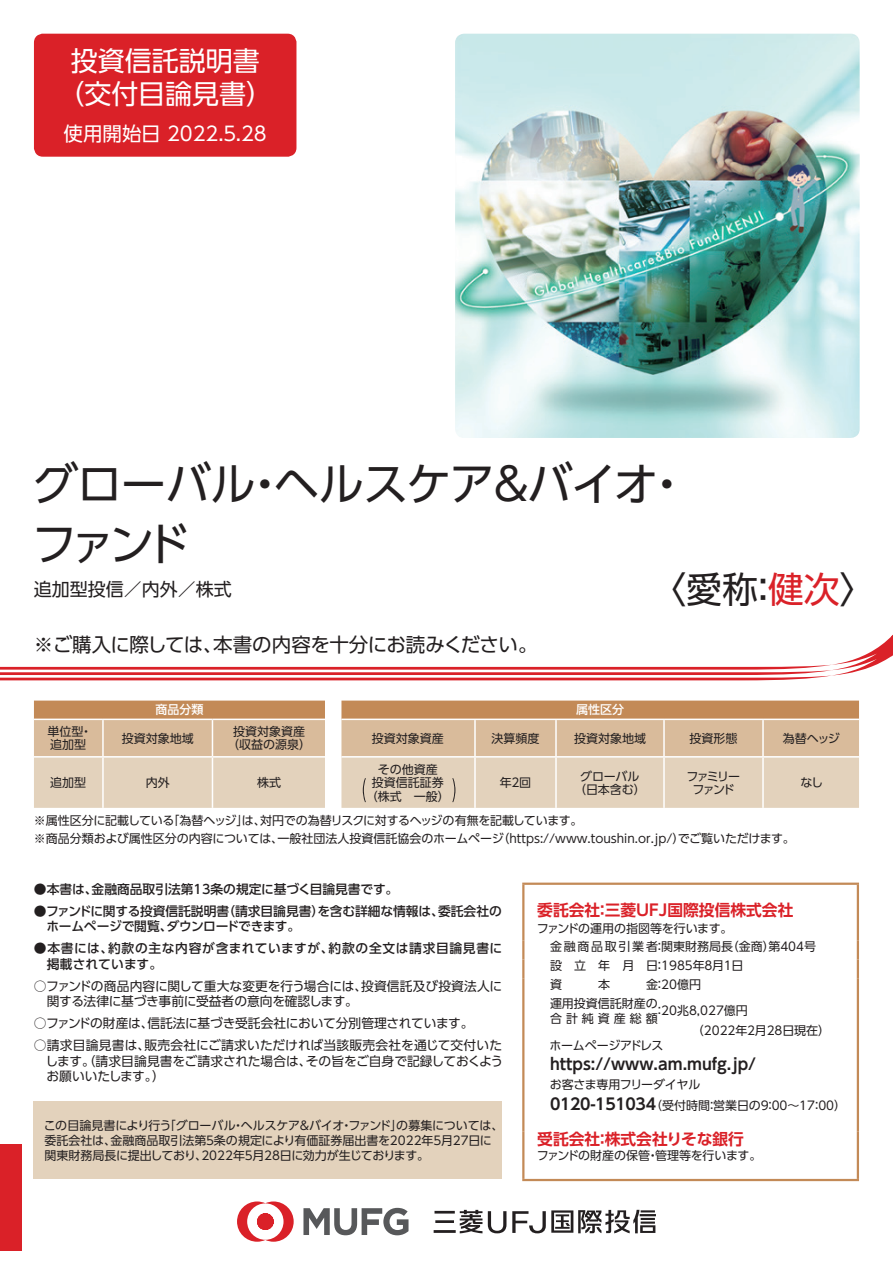
<style>
.page{position:relative;width:893px;height:1263px;background:#fff}
.page>*{position:absolute;margin:0;border:0;box-sizing:border-box;transform-origin:0 0}
.t1{font:45px/60px "UD Shin Go Pro";letter-spacing:-.03em;color:#231f20}
.t2{font:36px "UD Shin Go Pro";color:#231f20}
.t3{font:27px/33px "UD Shin Go Pro";color:#fff;text-align:center}
.t4{font:19.5px "UD Shin Go Pro";letter-spacing:-.025em;color:#231f20}
.t5{font:19.5px "UD Shin Go Pro";color:#fff}
.t6{font:18px "UD Shin Go Pro";color:#231f20}
.t7{font:700 15.75px "UD Shin Go Pro De";color:#da2128}
.t8{font:700 15.75px "UD Shin Go Pro De";color:#231f20}
.t9{font:12.75px/15.8px "UD Shin Go Pro";letter-spacing:-.01em;color:#231f20}
.t10{font:500 12.75px/15.8px "UD Shin Go Pro";color:#231f20}
.t11{font:500 12.75px/15.8px "UD Shin Go Pro";letter-spacing:.045em;color:#231f20}
.t12{font:12px/13.5px "UD Shin Go Pro";color:#231f20}
.t13{font:12px "UD Shin Go Pro";letter-spacing:-.03em;color:#231f20}
.t14{font:12px/13.5px "UD Shin Go Pro";letter-spacing:-.145em;color:#231f20;text-align:center}
.t15{font:500 12px "UD Shin Go Pro";color:#fff}
.t16{font:12px "UD Shin Go Pro";letter-spacing:.335em;color:#231f20}
.s1{color:#da2128}
.s2{font-family:"UD Shin Go Pro De";font-weight:700;font-size:15.75px}
</style>
<div class="page">
<svg style="left:0;top:634px;width:893px;height:46px"></svg>
<svg style="left:34px;top:700px;width:825px;height:108px;background:#dbc0a4"></svg>
<div style="left:34px;top:1101px;width:468px;height:78px;background:#e3d2bc"></div>
<div style="left:35px;top:35px;width:260px;height:120px;background:#da2128;border-radius:8px"></div>
<div style="left:34px;top:34px;width:262px;height:123px;border:3px solid #da2128;border-radius:8px"></div>
<hr style="left:522px;top:882px;width:337px;height:3px;background:#c38a57">
<hr style="left:522px;top:885px;width:2px;height:56px;background:#c38a57">
<hr style="left:857px;top:885px;width:2px;height:56px;background:#c38a57">
<svg style="left:522px;top:941px;width:2px;height:56px"></svg>
<svg style="left:857px;top:941px;width:2px;height:56px"></svg>
<hr style="left:522px;top:997px;width:2px;height:27px;background:#c38a57">
<hr style="left:857px;top:997px;width:2px;height:27px;background:#c38a57">
<svg style="left:522px;top:1024px;width:2px;height:15px"></svg>
<svg style="left:857px;top:1024px;width:2px;height:15px"></svg>
<hr style="left:522px;top:1039px;width:2px;height:92px;background:#c38a57">
<hr style="left:857px;top:1039px;width:2px;height:92px;background:#c38a57">
<hr style="left:522px;top:1131px;width:2px;height:48px;background:#c38a57">
<hr style="left:857px;top:1131px;width:2px;height:48px;background:#c38a57">
<hr style="left:522px;top:1179px;width:337px;height:2px;background:#c38a57">
<div style="left:0;top:1144px;width:21px;height:107px;background:#da2128"></div>
<svg style="left:303px;top:1208px;width:105px;height:27px"></svg>
<svg style="left:237px;top:1201px;width:57px;height:41px"></svg>
<hr style="left:435px;top:1220px;width:19px;height:3px;background:#231f20">
<hr style="left:434px;top:1230px;width:22px;height:3px;background:#231f20">
<hr style="left:434px;top:1211px;width:21px;height:2px;background:#231f20">
<svg style="left:460px;top:1210px;width:22px;height:23px"></svg>
<svg style="left:488px;top:1210px;width:168px;height:23px"></svg>
<img style="left:455px;top:34px;width:405px;height:404px">
<h3 class="t3" style="left:57px;top:43px;width:217px">投資信託説明書（交付目論見書）</h3>
<h3 class="t5" style="left:64px;top:118px;width:205px">使用開始日 2022.５.28</h3>
<h1 class="t1" style="left:32px;top:453px;width:659px">グローバル・ヘルスケア＆バイオ・ファンド</h1>
<h3 class="t6" style="left:34px;top:574px;width:199px">追加型投信／内外／株式</h3>
<h3 class="t4" style="left:34px;top:629px;width:505px">※ご購入に際しては、本書の内容を十分にお読みください。</h3>
<h2 class="t2" style="left:650px;top:560px;width:227px">〈愛称：<span class="s1">健次</span>〉</h2>
<p class="t15" style="left:155px;top:700px;width:49px">商品分類</p>
<p class="t15" style="left:576px;top:700px;width:49px">属性区分</p>
<p class="t12" style="left:48px;top:724px;width:46px">単位型・追加型</p>
<p class="t12" style="left:122px;top:731px;width:74px">投資対象地域</p>
<p class="t12" style="left:227px;top:724px;width:86px;text-align:center">投資対象資産（収益の源泉）</p>
<p class="t12" style="left:372px;top:731px;width:73px">投資対象資産</p>
<p class="t12" style="left:491px;top:731px;width:49px">決算頻度</p>
<p class="t12" style="left:574px;top:731px;width:73px">投資対象地域</p>
<p class="t12" style="left:689px;top:731px;width:49px">投資形態</p>
<p class="t12" style="left:783px;top:731px;width:58px">為替ヘッジ</p>
<p class="t12" style="left:50px;top:776px;width:37px">追加型</p>
<p class="t12" style="left:146px;top:776px;width:25px">内外</p>
<p class="t12" style="left:257px;top:776px;width:25px">株式</p>
<p class="t12" style="left:366px;top:762px;width:85px;text-align:center">その他資産<br>投資信託証券（株式　一般）</p>
<p class="t12" style="left:500px;top:776px;width:33px">年２回</p>
<p class="t12" style="left:574px;top:769px;width:73px;text-align:center">グローバル（日本含む）</p>
<p class="t14" style="left:686px;top:769px;width:55px">ファミリーファンド</p>
<p class="t12" style="left:800px;top:776px;width:24px">なし</p>
<p class="t12" style="left:34px;top:811px;width:762px;line-height:18px">※属性区分に記載している「為替ヘッジ」は、対円での為替リスクに対するヘッジの有無を記載しています。<br>※商品分類および属性区分の内容については、一般社団法人投資信託協会のホームページ（https://www.toushin.or.jp/）でご覧いただけます。</p>
<p class="t10" style="left:34px;top:881px;width:366px">●本書は、金融商品取引法第13条の規定に基づく目論見書です。</p>
<p class="t10" style="left:46px;top:902px;width:457px;text-indent:-12px">●ファンドに関する投資信託説明書（請求目論見書）を含む詳細な情報は、委託会社のホームページで閲覧、ダウンロードできます。</p>
<p class="t11" style="left:47px;top:940px;width:457px;text-indent:-13px">●本書には、約款の主な内容が含まれていますが、約款の全文は請求目論見書に掲載されています。</p>
<p class="t9" style="left:47px;top:977px;width:457px;text-indent:-13px">○ファンドの商品内容に関して重大な変更を行う場合には、投資信託及び投資法人に関する法律に基づき事前に受益者の意向を確認します。</p>
<p class="t9" style="left:34px;top:1015px;width:441px">○ファンドの財産は、信託法に基づき受託会社において分別管理されています。</p>
<p class="t9" style="left:45px;top:1037px;width:459px;text-align:justify;text-indent:-12px">○請求目論見書は、販売会社にご請求いただければ当該販売会社を通じて交付いたします。（請求目論見書をご請求された場合は、その旨をご自身で記録しておくようお願いいたします。）</p>
<p class="t12" style="left:44px;top:1117px;width:461px;line-height:15px">この目論見書により行う「グローバル・ヘルスケア＆バイオ・ファンド」の募集については、委託会社は、金融商品取引法第５条の規定により有価証券届出書を2022年５月27日に関東財務局長に提出しており、2022年５月28日に効力が生じております。</p>
<h3 class="t7" style="left:537px;top:897px;width:258px">委託会社：三菱ＵＦＪ国際投信株式会社</h3>
<p class="t12" style="left:550px;top:918px;width:268px;line-height:18.8px;text-indent:-13px">ファンドの運用の指図等を行います。<br>金融商品取引業者：関東財務局長（金商）第404号設 立 年 月 日：1985年８月１日<br>資</p>
<p class="t12" style="left:550px;top:974px;width:153px;line-height:18.8px;text-indent:96px">金：20億円運用投資信託財産の</p>
<p class="t16" style="left:550px;top:1008px;width:109px">合計純資産総額</p>
<p class="t12" style="left:692px;top:1000px;width:140px;line-height:19.5px;text-indent:-38px">：20兆8,027億円<br>（2022年２月28日現在）</p>
<p class="t13" style="left:550px;top:1035px;width:115px">ホームページアドレス</p>
<h3 class="t8" style="left:550px;top:1051px;width:208px">https://www.am.mufg.jp/</h3>
<p class="t12" style="left:550px;top:1074px;width:298px;line-height:21px">お客さま専用フリーダイヤル<br><span class="s2">0120-151034</span>（受付時間：営業日の９：00～17：00）</p>
<h3 class="t7" style="left:537px;top:1126px;width:208px">受託会社：株式会社りそな銀行</h3>
<p class="t12" style="left:537px;top:1148px;width:226px">ファンドの財産の保管・管理等を行います。</p>
<p class="t12" style="left:598px;top:977px;width:13px">本</p>
</div>
